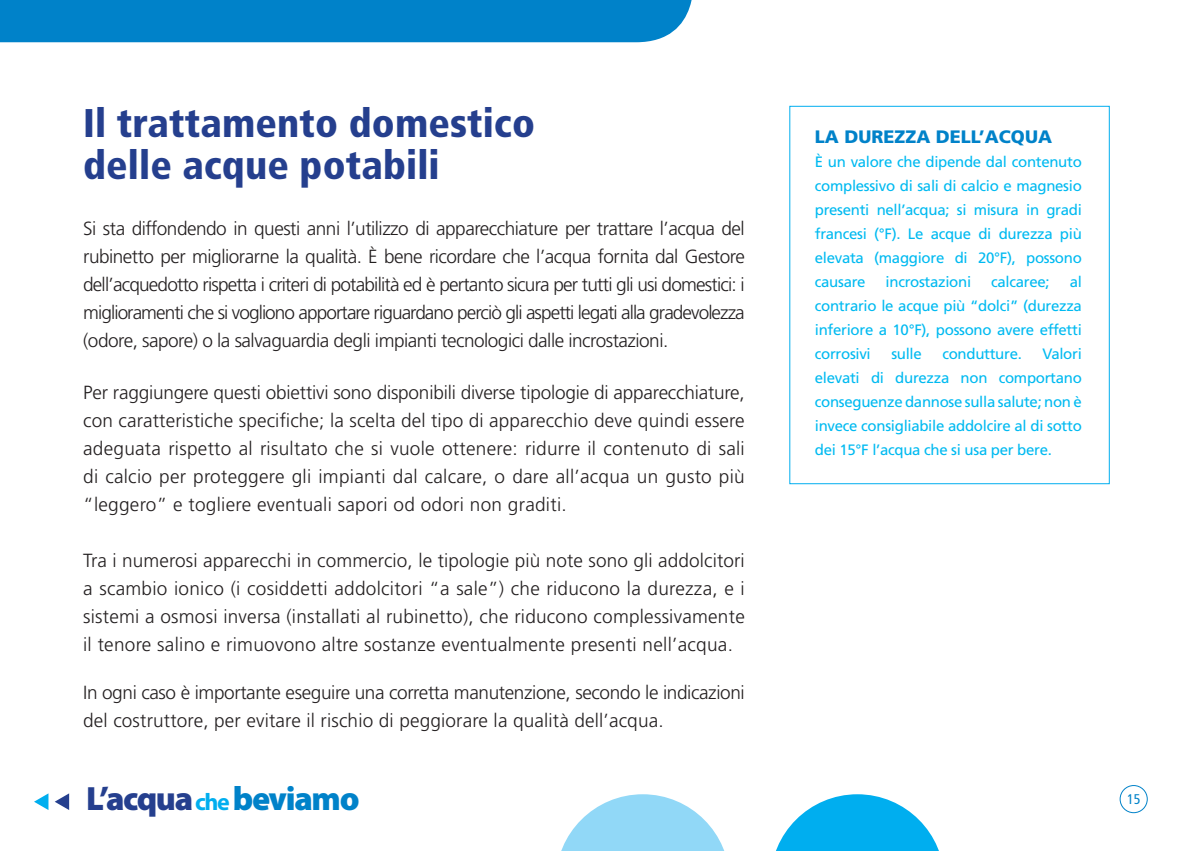
<style>
.page{position:relative;width:1191px;height:851px;background:#fff}
.page>*{position:absolute;margin:0;border:0;box-sizing:border-box;transform-origin:0 0}
.t1{font:900 condensed 40px/42px "Frutiger LT Std";letter-spacing:.005em;color:#253f8e}
.t2{font:900 33.8px "Myriad Pro";letter-spacing:-.04em;color:#253f8e}
.t3{font:300 19px/28px "Frutiger LT Std";letter-spacing:.01em;color:#231f20;text-align:justify}
.t4{font:300 19px/28px "Frutiger LT Std";letter-spacing:-.02em;color:#231f20}
.t5{font:900 18px "Frutiger LT Std";color:#0082c9}
.t6{font:15px/24px "Frutiger LT Std";letter-spacing:-.02em;color:#00baf1;text-align:justify}
.t7{font:condensed 14px "Frutiger LT Std";color:#0082c9}
.s1{font-weight:700;font-size:24px;color:#00aeef}
.s2{color:#0082c9}
</style>
<div class="page">
<div style="left:0;top:0;width:692px;height:42px;background:#0082c9"></div>
<svg style="left:55px;top:793px;width:14px;height:16px"></svg>
<svg style="left:34px;top:793px;width:14px;height:16px"></svg>
<div style="left:1119px;top:784px;width:28px;height:29px;border:1px solid #0082c9;border-radius:50%"></div>
<svg style="left:776px;top:794px;width:163px;height:56px"></svg>
<svg style="left:561px;top:794px;width:163px;height:56px"></svg>
<div style="left:789px;top:106px;width:320px;height:378px;border:1px solid #00aeef"></div>
<h1 class="t1" style="left:83px;top:105px;width:453px">Il trattamento domestico delle acque potabili</h1>
<p class="t3" style="left:83px;top:215px;width:663px">Si sta diffondendo in questi anni l’utilizzo di apparecchiature per trattare l’acqua del rubinetto per migliorarne la qualità. È bene ricordare che l’acqua fornita dal Gestore dell’acquedotto rispetta i criteri di potabilità ed è pertanto sicura per tutti gli usi domestici: i miglioramenti che si vogliono apportare riguardano perciò gli aspetti legati alla gradevolezza (odore, sapore) o la salvaguardia degli impianti tecnologici dalle incrostazioni.</p>
<p class="t3" style="left:83px;top:379px;width:663px">Per raggiungere questi obiettivi sono disponibili diverse tipologie di apparecchiature, con caratteristiche specifiche; la scelta del tipo di apparecchio deve quindi essere adeguata rispetto al risultato che si vuole ottenere: ridurre il contenuto di sali di calcio per proteggere gli impianti dal calcare, o dare all’acqua un gusto più “leggero” e togliere eventuali sapori od odori non graditi.</p>
<p class="t3" style="left:83px;top:547px;width:663px">Tra i numerosi apparecchi in commercio, le tipologie più note sono gli addolcitori a scambio ionico (i cosiddetti addolcitori “a sale”) che riducono la durezza, e i sistemi a osmosi inversa (installati al rubinetto), che riducono complessivamente il tenore salino e rimuovono altre sostanze eventualmente presenti nell’acqua.</p>
<p class="t4" style="left:83px;top:679px;width:663px">In ogni caso è importante eseguire una corretta manutenzione, secondo le indicazioni del costruttore, per evitare il rischio di peggiorare la qualità dell’acqua.</p>
<p class="t5" style="left:815px;top:129px;width:239px">LA DUREZZA DELL’ACQUA</p>
<p class="t6" style="left:815px;top:150px;width:268px">È un valore che dipende dal contenuto complessivo di sali di calcio e magnesio presenti nell’acqua; si misura in gradi francesi (°F). Le acque di durezza più elevata (maggiore di 20°F), possono causare</p>
<p class="t6" style="left:815px;top:270px;width:268px;text-indent:255px">al contrario le acque più “dolci” (durezza inferiore a 10°F), possono avere effetti corrosivi</p>
<p class="t6" style="left:885px;top:270px;width:87px">incrostazioni</p>
<p class="t6" style="left:991px;top:270px;width:60px">calcaree;</p>
<p class="t6" style="left:815px;top:342px;width:268px;text-indent:227px">Valori elevati di durezza non comportano conseguenze dannose sulla salute; non è invece consigliabile addolcire al di sotto dei 15°F l’acqua che si usa per bere.</p>
<p class="t6" style="left:891px;top:342px;width:32px">sulle</p>
<p class="t6" style="left:942px;top:342px;width:81px">condutture.</p>
<h2 class="t2" style="left:86px;top:785px;width:275px">L’acqua<span class="s1">che</span> <span class="s2">beviamo</span></h2>
<p class="t7" style="left:1127px;top:793px;width:15px">15</p>
</div>
